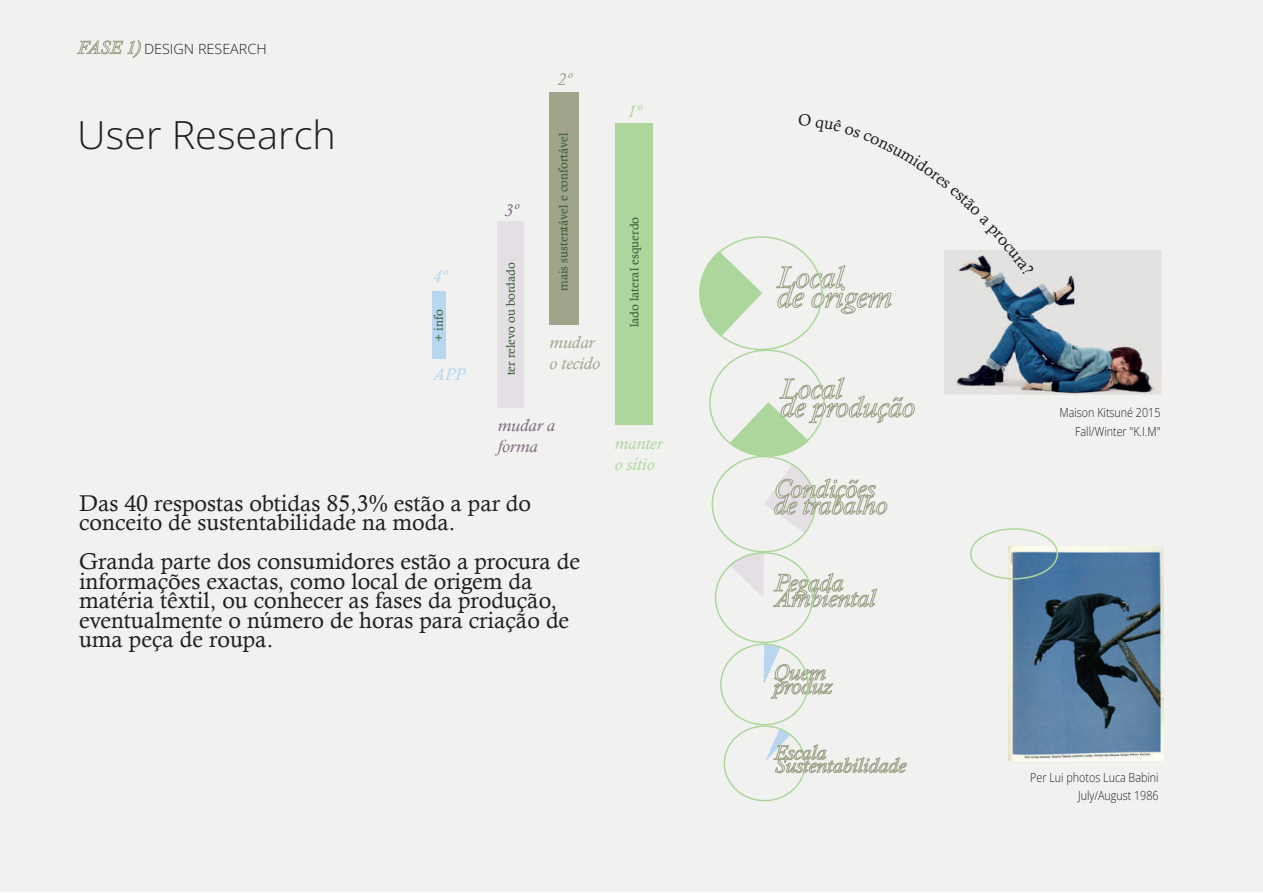
<style>
.page{position:relative;width:1263px;height:893px;background:#fff}
.page>*{position:absolute;margin:0;border:0;box-sizing:border-box;transform-origin:0 0}
.t1{font:300 38.7px "Open Sans";color:#231f20}
.t2{font:22.8px/19.5px "Calisto";color:#231f20}
.t3{font:italic 17.25px/21px "Calisto";color:#add69c}
.t4{font:italic 17.25px/21px "Calisto";color:#a0a48b}
.t5{font:italic 17.25px/21px "Calisto";color:#806a80}
.t6{font:italic 17.25px "Calisto";color:#b8d6ef}
.t7{font:300 14.1px "Open Sans";color:#231f20}
.t8{font:300 12.6px/18.3px "Open Sans";color:#231f20;text-align:right;scale:.86 1}
.t9{font:12.3px "Calisto";color:#365a31}
.s1{font-family:"Calisto";font-weight:400;font-style:italic;font-size:18.45px;color:#f1f2f0}
</style>
<div class="page">
<div style="left:0;top:0;width:1262px;height:892px;background:#f1f2f0"></div>
<svg style="left:76px;top:39px;width:65px;height:20px"></svg>
<img style="left:1008px;top:546px;width:156px;height:214px">
<img style="left:945px;top:250px;width:216px;height:144px">
<div style="left:970px;top:528px;width:88px;height:51px;border:2px solid #add69c;border-radius:50%"></div>
<div style="left:615px;top:123px;width:38px;height:302px;background:#add69c"></div>
<div style="left:550px;top:92px;width:29px;height:233px;background:#a0a48b"></div>
<div style="left:497px;top:222px;width:26px;height:186px;background:#e4dfe5"></div>
<div style="left:432px;top:291px;width:14px;height:68px;background:#b8d6ef"></div>
<svg style="left:773px;top:572px;width:105px;height:36px"></svg>
<svg style="left:729px;top:552px;width:35px;height:45px"></svg>
<svg style="left:763px;top:646px;width:71px;height:53px"></svg>
<svg style="left:728px;top:376px;width:187px;height:81px"></svg>
<svg style="left:765px;top:464px;width:123px;height:69px"></svg>
<div style="left:715px;top:552px;width:98px;height:91px;border:2px solid #add69c;border-radius:50%"></div>
<div style="left:720px;top:643px;width:88px;height:82px;border:2px solid #add69c;border-radius:50%"></div>
<div style="left:724px;top:725px;width:82px;height:76px;border:2px solid #add69c;border-radius:50%"></div>
<svg style="left:765px;top:729px;width:142px;height:46px"></svg>
<svg style="left:699px;top:250px;width:63px;height:88px"></svg>
<svg style="left:775px;top:237px;width:259px;height:78px"></svg>
<p class="t7" style="left:78px;top:39px;width:191px"><span class="s1">FASE 1)</span> DESIGN RESEARCH</p>
<h1 class="t1" style="left:77px;top:108px;width:260px">User Research</h1>
<p class="t6" style="left:433px;top:266px;width:15px">4º</p>
<p class="t9" style="left:432px;top:342px;width:34px;rotate:-90deg">+ info</p>
<p class="t6" style="left:433px;top:365px;width:33px">APP</p>
<p class="t5" style="left:504px;top:199px;width:15px">3º</p>
<p class="t9" style="left:503px;top:375px;width:115px;rotate:-90deg">ter relevo ou bordado</p>
<p class="t4" style="left:557px;top:69px;width:15px">2º</p>
<p class="t9" style="left:556px;top:291px;width:160px;rotate:-90deg">mais sustentável e confortável</p>
<p class="t4" style="left:550px;top:331px;width:52px">mudar o tecido</p>
<p class="t5" style="left:498px;top:415px;width:59px">mudar a forma</p>
<p class="t2" style="left:79px;top:493px;width:454px">Das 40 respostas obtidas 85,3% estão a par do conceito de sustentabilidade na moda.</p>
<p class="t2" style="left:79px;top:551px;width:502px">Granda parte dos consumidores estão a procura de informações exactas, como local de origem da matéria têxtil, ou conhecer as fases da produção, eventualmente o número de horas para criação de uma peça de roupa.</p>
<p class="t3" style="left:627px;top:100px;width:15px">1º</p>
<p class="t9" style="left:627px;top:327px;width:112px;rotate:-90deg">lado lateral esquerdo</p>
<p class="t3" style="left:615px;top:433px;width:49px">manter o sítio</p>
<p class="t8" style="left:1059px;top:403px;width:119px">Maison Kitsuné 2015<br>Fall/Winter "K.I.M"</p>
<p class="t8" style="left:1030px;top:768px;width:151px">Per Lui photos Luca Babini<br>July/August 1986</p>
</div>
